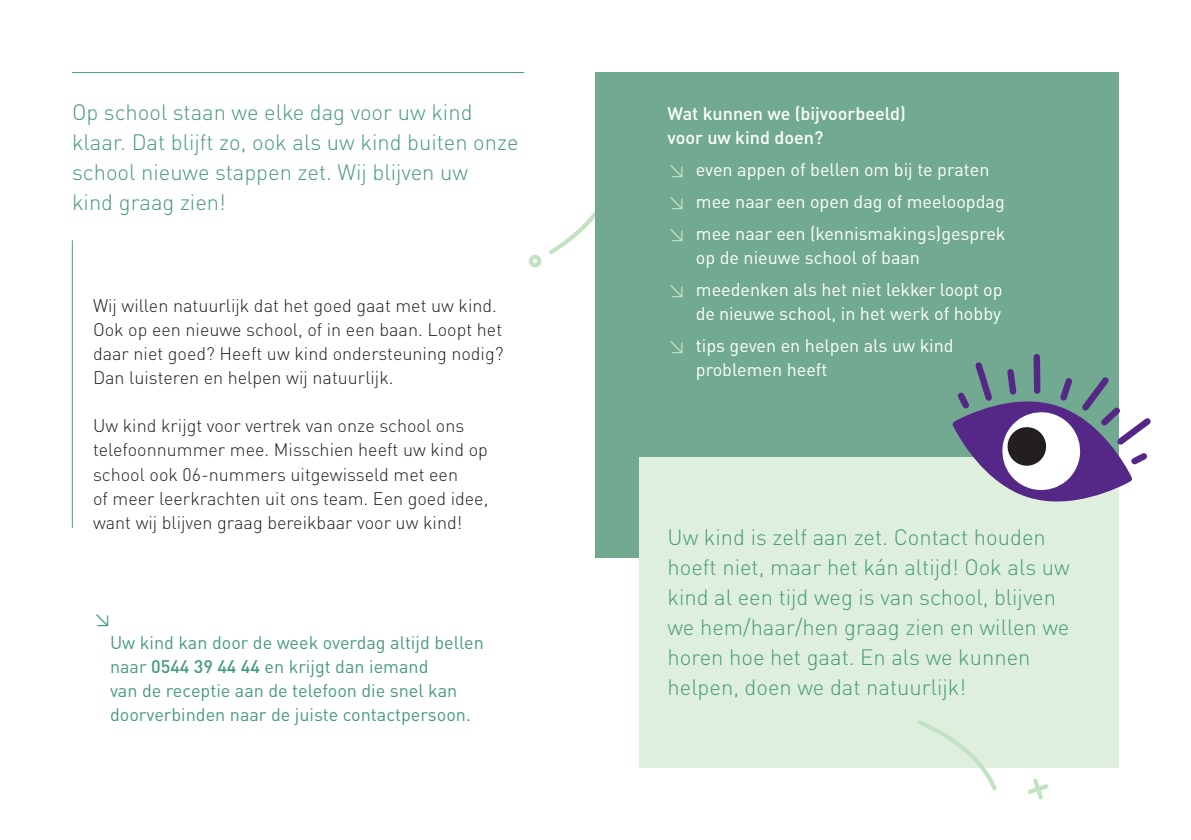
<style>
.page{position:relative;width:1191px;height:840px;background:#fff}
.page>*{position:absolute;margin:0;border:0;box-sizing:border-box;transform-origin:0 0}
.t1{font:300 22px/30px "DINOT";color:#479b7c}
.t2{font:300 18px/24px "DINOT";color:#231f20}
.t3{font:18px/32px "DINOT";color:#fff}
.t4{font:18px/24px "DINOT";color:#479b7c}
.t5{font:500 18px/24px "DINOT";color:#fff}
.s1{font-weight:500}
.s2{color:#c3e2c2}
</style>
<div class="page">
<hr style="left:72px;top:72px;width:452px;height:1px;background:#479b7c">
<hr style="left:72px;top:240px;width:1px;height:287px;background:#479b7c">
<svg style="left:529px;top:211px;width:66px;height:57px"></svg>
<div style="left:595px;top:72px;width:524px;height:485px;background:#71aa90"></div>
<div style="left:639px;top:457px;width:480px;height:310px;background:#dfefde"></div>
<svg style="left:952px;top:357px;width:199px;height:145px"></svg>
<svg style="left:914px;top:720px;width:137px;height:80px"></svg>
<p class="t1" style="left:72px;top:97px;width:448px">Op school staan we elke dag voor uw kind klaar. Dat blijft zo, ook als uw kind buiten onze school nieuwe stappen zet. Wij blijven uw<br>kind graag zien!</p>
<p class="t2" style="left:93px;top:293px;width:412px">Wij willen natuurlijk dat het goed gaat met uw kind.<br>Ook op een nieuwe school, of in een baan. Loopt het daar niet goed? Heeft uw kind ondersteuning nodig?<br>Dan luisteren en helpen wij natuurlijk.</p>
<p class="t2" style="left:93px;top:413px;width:397px">Uw kind krijgt voor vertrek van onze school ons telefoonnummer mee. Misschien heeft uw kind op school ook 06-nummers uitgewisseld met een<br>of meer leerkrachten uit ons team. Een goed idee, want wij blijven graag bereikbaar voor uw kind!</p>
<p class="t4" style="left:110px;top:605px;width:375px;text-indent:-17px">↘<br>Uw kind kan door de week overdag altijd bellen naar <span class="s1">0544 39 44 44</span> en krijgt dan iemand<br>van de receptie aan de telefoon die snel kan doorverbinden naar de juiste contactpersoon.</p>
<p class="t5" style="left:667px;top:101px;width:240px">Wat kunnen we (bijvoorbeeld) voor uw kind doen?</p>
<p class="t3" style="left:667px;top:153px;width:339px"><span class="s2">↘</span> even appen of bellen om bij te praten <span class="s2">↘</span> mee naar een open dag of meeloopdag <span class="s2">↘</span> mee naar een (kennismakings)gesprek</p>
<p class="t3" style="left:667px;top:241px;width:336px;text-indent:28px">op de nieuwe school of baan<br><span class="s2">↘</span> meedenken als het niet lekker loopt op</p>
<p class="t3" style="left:667px;top:297px;width:335px;text-indent:28px">de nieuwe school, in het werk of hobby <span class="s2">↘</span> tips geven en helpen als uw kind</p>
<p class="t3" style="left:696px;top:353px;width:133px">problemen heeft</p>
<p class="t1" style="left:667px;top:521px;width:404px">Uw kind is zelf aan zet. Contact houden hoeft niet, maar het kán altijd! Ook als uw kind al een tijd weg is van school, blijven we hem/haar/hen graag zien en willen we horen hoe het gaat. En als we kunnen helpen, doen we dat natuurlijk!</p>
</div>
